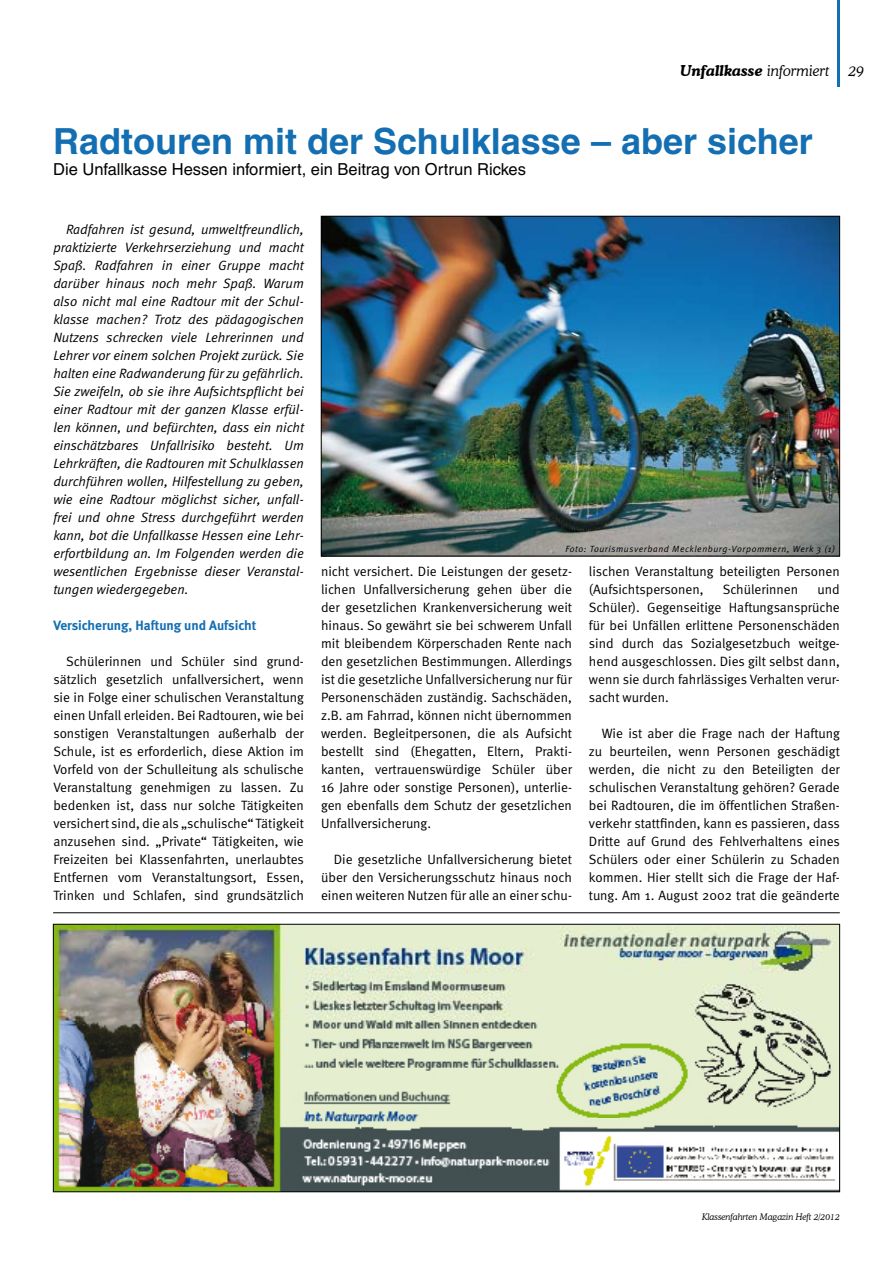
<style>
.page{position:relative;width:893px;height:1263px;background:#fff}
.page>*{position:absolute;margin:0;border:0;box-sizing:border-box;transform-origin:0 0}
.t1{font:700 36px "Helvetica";color:#146fb2}
.t2{font:16.5px "Helvetica";color:#000}
.t3{font:italic 700 15px "Cooper BT";color:#000}
.t4{font:italic 300 15px "Cooper BT";color:#000}
.t5{font:13.5px/18px "Meta Normal";color:#000;text-align:justify}
.t6{font:italic 13.5px/18px "Meta Normal";color:#000;text-align:justify}
.t7{font:700 13.5px "Meta";letter-spacing:-.005em;color:#146fb2}
.t8{font:italic 9px "Meta Normal";letter-spacing:.06em;color:#000}
.t9{font:italic 300 9px "Cooper BT";color:#000}
.s1{font-weight:300}
</style>
<div class="page">
<hr style="left:838px;top:0;width:2px;height:86px;background:#146fb2">
<img style="left:55px;top:926px;width:783px;height:264px">
<img style="left:323px;top:218px;width:515px;height:336px">
<hr style="left:53px;top:912px;width:787px;height:1px;background:#000">
<p class="t3" style="left:680px;top:61px;width:150px">Unfallkasse <span class="s1">informiert</span></p>
<p class="t4" style="left:848px;top:62px;width:17px">29</p>
<h1 class="t1" style="left:53px;top:119px;width:761px">Radtouren mit der Schulklasse – aber sicher</h1>
<p class="t2" style="left:53px;top:159px;width:474px">Die Unfallkasse Hessen informiert, ein Beitrag von Ortrun Rickes</p>
<p class="t6" style="left:53px;top:220px;width:252px;text-indent:13px">Radfahren ist gesund, umweltfreundlich, praktizierte Verkehrserziehung und macht Spaß. Radfahren in einer Gruppe macht darüber hinaus noch mehr Spaß. Warum also nicht mal eine Radtour mit der Schul&shy;klasse machen? Trotz des pädagogischen Nutzens schrecken viele Lehrerinnen und Lehrer vor einem solchen Projekt zurück. Sie halten eine Radwanderung für zu gefährlich.<br>Sie zweifeln, ob sie ihre Aufsichtspflicht bei einer Radtour mit der ganzen Klasse erfül&shy;len können, und befürchten, dass ein nicht einschätzbares Unfallrisiko besteht. Um Lehrkräften, die Radtouren mit Schulklassen durchführen wollen, Hilfestellung zu geben, wie eine Radtour möglichst sicher, unfall&shy;frei und ohne Stress durchgeführt werden kann, bot die Unfallkasse Hessen eine Lehr&shy;erfortbildung an. Im Folgenden werden die wesentlichen Ergebnisse dieser Veranstal&shy;tungen wiedergegeben.</p>
<p class="t7" style="left:53px;top:617px;width:205px">Versicherung, Haftung und Aufsicht</p>
<p class="t5" style="left:53px;top:652px;width:252px;text-indent:13px">Schülerinnen und Schüler sind grund&shy;sätzlich gesetzlich unfallversichert, wenn sie in Folge einer schulischen Veranstaltung einen Unfall erleiden. Bei Radtouren, wie bei sonstigen Veranstaltungen außerhalb der Schule, ist es erforderlich, diese Aktion im Vorfeld von der Schulleitung als schulische Veranstaltung genehmigen zu lassen. Zu bedenken ist, dass nur solche Tätigkeiten versichert sind, die als „schulische“ Tätigkeit anzusehen sind. „Private“ Tätigkeiten, wie Freizeiten bei Klassenfahrten, unerlaubtes Entfernen vom Veranstaltungsort, Essen, Trinken und Schlafen, sind grundsätzlich</p>
<p class="t8" style="left:565px;top:544px;width:271px">Foto: Tourismusverband Mecklenburg-Vorpommern, Werk 3 (1)</p>
<p class="t5" style="left:321px;top:562px;width:253px">nicht versichert. Die Leistungen der gesetz&shy;lichen Unfallversicherung gehen über die der gesetzlichen Krankenversicherung weit hinaus. So gewährt sie bei schwerem Unfall mit bleibendem Körperschaden Rente nach den gesetzlichen Bestimmungen. Allerdings ist die gesetzliche Unfallversicherung nur für Personenschäden zuständig. Sachschäden, z.B. am Fahrrad, können nicht übernommen werden. Begleitpersonen, die als Aufsicht bestellt sind (Ehegatten, Eltern, Prakti&shy;kanten, vertrauenswürdige Schüler über 16 Jahre oder sonstige Personen), unterlie&shy;gen ebenfalls dem Schutz der gesetzlichen Unfallversicherung.</p>
<p class="t5" style="left:321px;top:850px;width:252px;text-indent:13px">Die gesetzliche Unfallversicherung bietet über den Versicherungsschutz hinaus noch einen weiteren Nutzen für alle an einer schu-</p>
<p class="t5" style="left:589px;top:562px;width:252px">lischen Veranstaltung beteiligten Personen (Aufsichtspersonen,</p>
<p class="t5" style="left:723px;top:580px;width:77px">Schülerinnen</p>
<p class="t5" style="left:589px;top:580px;width:252px;text-indent:229px">und Schüler). Gegenseitige Haftungsansprüche für bei Unfällen erlittene Personenschäden sind durch das Sozialgesetzbuch weitge&shy;hend ausgeschlossen. Dies gilt selbst dann, wenn sie durch fahrlässiges Verhalten verur&shy;sacht wurden.</p>
<p class="t5" style="left:589px;top:724px;width:253px;text-indent:13px">Wie ist aber die Frage nach der Haftung zu beurteilen, wenn Personen geschädigt werden, die nicht zu den Beteiligten der schulischen Veranstaltung gehören? Gerade bei Radtouren, die im öffentlichen Straßen&shy;verkehr stattfinden, kann es passieren, dass Dritte auf Grund des Fehlverhaltens eines Schülers oder einer Schülerin zu Schaden kommen. Hier stellt sich die Frage der Haf&shy;tung. Am 1. August 2002 trat die geänderte</p>
<p class="t9" style="left:702px;top:1211px;width:139px">Klassenfahrten Magazin Heft 2/2012</p>
</div>
